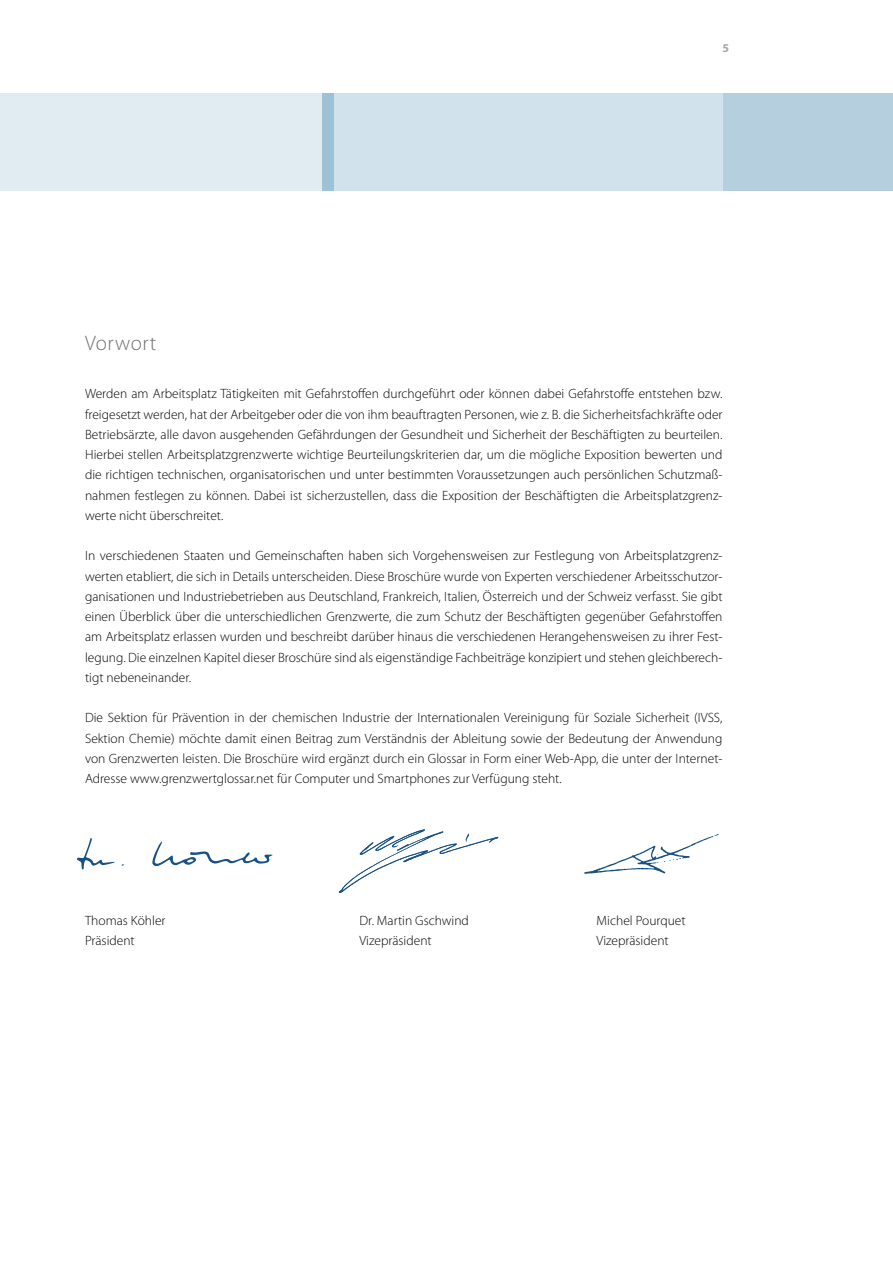
<style>
.page{position:relative;width:893px;height:1263px;background:#fff}
.page>*{position:absolute;margin:0;border:0;box-sizing:border-box;transform-origin:0 0}
.t1{font:300 21px "Myriad Pro";letter-spacing:.03em;color:#707172}
.t2{font:300 13.5px/20.2px "Myriad Pro";color:#000;text-align:justify}
.t3{font:700 12px "Myriad Pro";color:#a7a8aa}
</style>
<div class="page">
<div style="left:0;top:94px;width:893px;height:97px;background:#b5cfdf"></div>
<div style="left:0;top:94px;width:723px;height:97px;background:#d2e2ec"></div>
<div style="left:0;top:94px;width:333px;height:97px;background:#9ec1d6"></div>
<div style="left:0;top:94px;width:321px;height:97px;background:#e1ebf2"></div>
<hr style="left:0;top:94px;width:1px;height:97px;background:#d1cea3">
<svg style="left:339px;top:829px;width:159px;height:64px"></svg>
<svg style="left:584px;top:834px;width:135px;height:40px"></svg>
<svg style="left:152px;top:842px;width:120px;height:24px"></svg>
<svg style="left:77px;top:838px;width:37px;height:32px"></svg>
<p class="t3" style="left:722px;top:41px;width:8px">5</p>
<h1 class="t1" style="left:85px;top:330px;width:73px">Vorwort</h1>
<p class="t2" style="left:85px;top:384px;width:639px">Werden am Arbeitsplatz Tätigkeiten mit Gefahrstoffen durchgeführt oder können dabei Gefahrstoffe entstehen bzw. freigesetzt werden, hat der Arbeitgeber oder die von ihm beauftragten Personen, wie z. B. die Sicherheitsfachkräfte oder Betriebsärzte, alle davon ausgehenden Gefährdungen der Gesundheit und Sicherheit der Beschäftigten zu beurteilen.<br>Hierbei stellen Arbeitsplatzgrenzwerte wichtige Beurteilungskriterien dar, um die mögliche Exposition bewerten und die richtigen technischen, organisatorischen und unter bestimmten Voraussetzungen auch persönlichen Schutzmaß&shy;nahmen festlegen zu können. Dabei ist sicherzustellen, dass die Exposition der Beschäftigten die Arbeitsplatzgrenz&shy;werte nicht überschreitet.</p>
<p class="t2" style="left:85px;top:546px;width:639px">In verschiedenen Staaten und Gemeinschaften haben sich Vorgehensweisen zur Festlegung von Arbeitsplatzgrenz&shy;werten etabliert, die sich in Details unterscheiden. Diese Broschüre wurde von Experten verschiedener Arbeitsschutzor&shy;ganisationen und Industriebetrieben aus Deutschland, Frankreich, Italien, Österreich und der Schweiz verfasst. Sie gibt einen Überblick über die unterschiedlichen Grenzwerte, die zum Schutz der Beschäftigten gegenüber Gefahrstoffen am Arbeitsplatz erlassen wurden und beschreibt darüber hinaus die verschiedenen Herangehensweisen zu ihrer Fest&shy;legung. Die einzelnen Kapitel dieser Broschüre sind als eigenständige Fachbeiträge konzipiert und stehen gleichberech&shy;tigt nebeneinander.</p>
<p class="t2" style="left:85px;top:708px;width:639px">Die Sektion für Prävention in der chemischen Industrie der Internationalen Vereinigung für Soziale Sicherheit (IVSS, Sektion Chemie) möchte damit einen Beitrag zum Verständnis der Ableitung sowie der Bedeutung der Anwendung von Grenzwerten leisten. Die Broschüre wird ergänzt durch ein Glossar in Form einer Web-App, die unter der Internet-Adresse www.grenzwertglossar.net für Computer und Smartphones zur Verfügung steht.</p>
<p class="t2" style="left:85px;top:910px;width:82px">Thomas Köhler</p>
<p class="t2" style="left:360px;top:910px;width:111px">Dr. Martin Gschwind</p>
<p class="t2" style="left:597px;top:910px;width:90px">Michel Pourquet</p>
<p class="t2" style="left:85px;top:930px;width:51px">Präsident</p>
<p class="t2" style="left:360px;top:930px;width:74px">Vizepräsident</p>
<p class="t2" style="left:597px;top:930px;width:74px">Vizepräsident</p>
</div>
